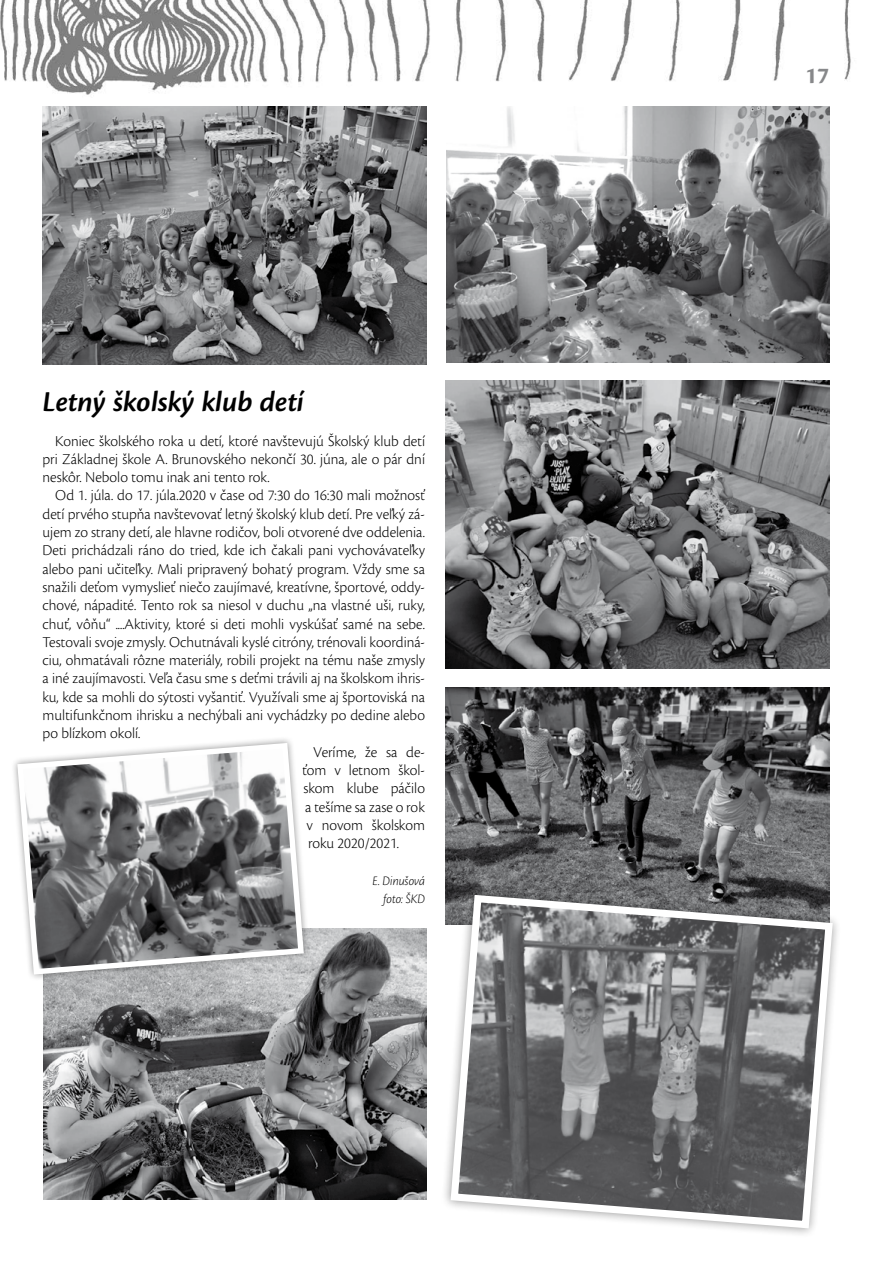
<style>
.page{position:relative;width:893px;height:1263px;background:#fff}
.page>*{position:absolute;margin:0;border:0;box-sizing:border-box;transform-origin:0 0}
.t1{font:italic 600 30px "Cronos Pro";letter-spacing:-.005em;color:#000}
.t2{font:700 24px "Cronos Pro";color:#87888a}
.t3{font:300 15.75px/18.3px "Cronos Pro";color:#000;text-align:justify}
.t4{font:italic 300 13.5px/18.3px "Cronos Pro";letter-spacing:-.005em;color:#000;text-align:right;scale:.93 1}
</style>
<div class="page">
<img style="left:0;top:0;width:851px;height:95px">
<img style="left:446px;top:106px;width:383px;height:257px">
<img style="left:446px;top:381px;width:384px;height:288px">
<img style="left:446px;top:688px;width:384px;height:197px">
<img style="left:43px;top:106px;width:383px;height:258px">
<div style="left:441px;top:885px;width:401px;height:353px;background:#000;opacity:.4"></div>
<svg style="left:447px;top:891px;width:389px;height:341px"></svg>
<img style="left:43px;top:929px;width:383px;height:270px">
<div style="left:10px;top:736px;width:300px;height:245px;background:#000;opacity:.4"></div>
<svg style="left:14px;top:740px;width:293px;height:237px"></svg>
<h1 class="t1" style="left:43px;top:385px;width:263px">Letný školský klub detí</h1>
<p class="t3" style="left:43px;top:431px;width:384px;text-indent:13px">Koniec školského roka u detí, ktoré navštevujú Školský klub detí pri Základnej škole A. Brunovského nekončí 30. júna, ale o pár dní neskôr. Nebolo tomu inak ani tento rok.</p>
<p class="t3" style="left:55px;top:486px;width:371px">Od 1. júla. do 17. júla.2020 v čase od 7:30 do 16:30 mali možnosť</p>
<p class="t3" style="left:43px;top:505px;width:384px">detí prvého stupňa navštevovať letný školský klub detí. Pre veľký zá-</p>
<p class="t3" style="left:43px;top:523px;width:384px">ujem zo strany detí, ale hlavne rodičov, boli otvorené dve oddelenia.</p>
<p class="t3" style="left:43px;top:541px;width:384px">Deti prichádzali ráno do tried, kde ich čakali pani vychovávateľky</p>
<p class="t3" style="left:43px;top:559px;width:384px">alebo pani učiteľky. Mali pripravený bohatý program. Vždy sme sa</p>
<p class="t3" style="left:43px;top:578px;width:384px">snažili deťom vymyslieť niečo zaujímavé, kreatívne, športové, oddy-</p>
<p class="t3" style="left:43px;top:596px;width:384px">chové, nápadité. Tento rok sa niesol v duchu „na vlastné uši, ruky,</p>
<p class="t3" style="left:43px;top:614px;width:384px">chuť, vôňu“ ....Aktivity, ktoré si deti mohli vyskúšať samé na sebe.</p>
<p class="t3" style="left:43px;top:633px;width:384px">Testovali svoje zmysly. Ochutnávali kyslé citróny, trénovali koordiná-</p>
<p class="t3" style="left:43px;top:651px;width:384px">ciu, ohmatávali rôzne materiály, robili projekt na tému naše zmysly</p>
<p class="t3" style="left:43px;top:669px;width:384px">a iné zaujímavosti. Veľa času sme s deťmi trávili aj na školskom ihris-</p>
<p class="t3" style="left:43px;top:688px;width:384px">ku, kde sa mohli do sýtosti vyšantiť. Využívali sme aj športoviská na</p>
<p class="t3" style="left:43px;top:706px;width:384px">multifunkčnom ihrisku a nechýbali ani vychádzky po dedine alebo</p>
<p class="t3" style="left:43px;top:724px;width:99px">po blízkom okolí.</p>
<p class="t3" style="left:313px;top:742px;width:113px">Veríme, že sa de-</p>
<p class="t3" style="left:302px;top:761px;width:125px">ťom v letnom škol-</p>
<p class="t3" style="left:304px;top:779px;width:123px">skom klube páčilo</p>
<p class="t3" style="left:305px;top:797px;width:122px">a tešíme sa zase o rok</p>
<p class="t3" style="left:307px;top:816px;width:120px">v novom školskom</p>
<p class="t3" style="left:308px;top:834px;width:93px">roku 2020/2021.</p>
<p class="t4" style="left:373px;top:871px;width:58px">E. Dinušová foto: ŠKD</p>
<h2 class="t2" style="left:805px;top:61px;width:25px">17</h2>
</div>
